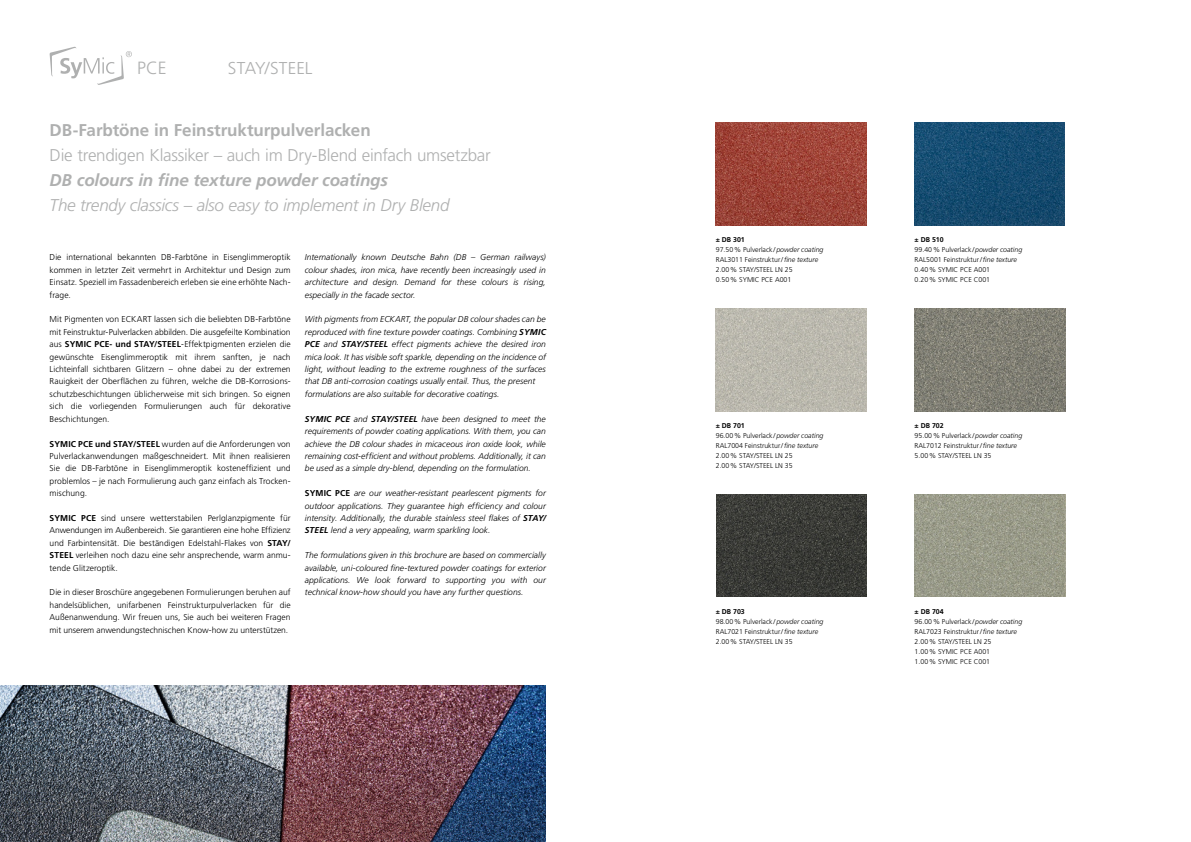
<style>
.page{position:relative;width:1191px;height:842px;background:#fff}
.page>*{position:absolute;margin:0;border:0;box-sizing:border-box;transform-origin:0 0}
.t1{font:300 17.7px "Frutiger LT Std";color:#afb0b0}
.t2{font:300 17.2px "Frutiger LT Std";letter-spacing:-.005em;color:#afb0b0}
.t3{font:300 17px "Frutiger LT Std";letter-spacing:-.02em;color:#afb0b0}
.t4{font:italic 300 17px "Frutiger LT Std";letter-spacing:-.015em;color:#afb0b0}
.t5{font:700 17px "Frutiger LT Std";letter-spacing:-.005em;color:#afb0b0}
.t6{font:italic 700 17px "Frutiger LT Std";letter-spacing:-.01em;color:#afb0b0}
.t7{font:300 8.5px/12.4px "Frutiger LT Std";letter-spacing:.005em;color:#000;text-align:justify}
.t8{font:italic 300 8.5px/12.4px "Frutiger LT Std";letter-spacing:.005em;color:#000;text-align:justify}
.t9{font:300 7px/10px "Frutiger LT Std";color:#000}
.s1{font-weight:700}
.s2{font-weight:700;font-style:normal}
.s3{font-style:italic}
</style>
<div class="page">
<img style="left:0;top:686px;width:546px;height:156px">
<img style="left:914px;top:123px;width:150px;height:102px">
<img style="left:716px;top:123px;width:150px;height:102px">
<img style="left:716px;top:309px;width:150px;height:102px">
<img style="left:716px;top:495px;width:150px;height:102px">
<img style="left:915px;top:495px;width:150px;height:102px">
<img style="left:915px;top:309px;width:150px;height:102px">
<svg style="left:49px;top:47px;width:83px;height:38px"></svg>
<h1 class="t1" style="left:137px;top:58px;width:31px">PCE</h1>
<h2 class="t2" style="left:228px;top:58px;width:86px">STAY/STEEL</h2>
<h3 class="t5" style="left:50px;top:121px;width:322px">DB-Farbtöne in Feinstrukturpulverlacken</h3>
<h3 class="t3" style="left:50px;top:146px;width:442px">Die trendigen Klassiker – auch im Dry-Blend einfach umsetzbar</h3>
<h3 class="t6" style="left:50px;top:170px;width:340px">DB colours in fine texture powder coatings</h3>
<h3 class="t4" style="left:50px;top:195px;width:401px">The trendy classics – also easy to implement in Dry Blend</h3>
<p class="t7" style="left:50px;top:251px;width:242px">Die international bekannten DB-Farbtöne in Eisenglimmeroptik kommen in letzter Zeit vermehrt in Architektur und Design zum Einsatz. Speziell im Fassadenbereich erleben sie eine erhöhte Nach&shy;frage.</p>
<p class="t7" style="left:50px;top:313px;width:242px">Mit Pigmenten von ECKART lassen sich die beliebten DB-Farbtöne mit Feinstruktur-Pulverlacken abbilden. Die ausgefeilte Kombination aus <span class="s1">SYMIC PCE- und STAY/STEEL</span>-Effektpigmenten erzielen die gewünschte Eisenglimmeroptik mit ihrem sanften, je nach Lichteinfall sichtbaren Glitzern – ohne dabei zu der extremen Rauigkeit der Oberflächen zu führen, welche die DB-Korrosions&shy;schutzbeschichtungen üblicherweise mit sich bringen. So eignen sich die vorliegenden Formulierungen auch für dekorative Beschichtungen.</p>
<p class="t7" style="left:50px;top:437px;width:242px"><span class="s1">SYMIC PCE und STAY/STEEL</span> wurden auf die Anforderungen von Pulverlackanwendungen maßgeschneidert. Mit ihnen realisieren Sie die DB-Farbtöne in Eisenglimmeroptik kosteneffizient und problemlos – je nach Formulierung auch ganz einfach als Trocken&shy;mischung.</p>
<p class="t7" style="left:50px;top:512px;width:242px"><span class="s1">SYMIC PCE</span> sind unsere wetterstabilen Perlglanzpigmente für Anwendungen im Außenbereich. Sie garantieren eine hohe Effizienz und Farbintensität. Die beständigen Edelstahl-Flakes von <span class="s1">STAY/ STEEL</span> verleihen noch dazu eine sehr ansprechende, warm anmu&shy;tende Glitzeroptik.</p>
<p class="t7" style="left:50px;top:586px;width:242px">Die in dieser Broschüre angegebenen Formulierungen beruhen auf handelsüblichen, unifarbenen Feinstrukturpulverlacken für die Außenanwendung. Wir freuen uns, Sie auch bei weiteren Fragen mit unserem anwendungstechnischen Know-how zu unterstützen.</p>
<p class="t8" style="left:305px;top:251px;width:242px">Internationally known Deutsche Bahn (DB – German railways) colour shades, iron mica, have recently been increasingly used in architecture and design. Demand for these colours is rising, especially in the facade sector.</p>
<p class="t8" style="left:305px;top:313px;width:242px;text-align:left">With pigments from ECKART, the popular DB colour shades can be reproduced with fine texture powder coatings. Combining <span class="s1">SYMIC PCE</span> and <span class="s1">STAY/STEEL</span> effect pigments achieve the desired iron mica look. It has visible soft sparkle, depending on the incidence of light, without leading to the extreme roughness of the surfaces that DB anti-corrosion coatings usually entail. Thus, the present formulations are also suitable for decorative coatings.</p>
<p class="t8" style="left:305px;top:413px;width:242px"><span class="s1">SYMIC PCE</span> and <span class="s1">STAY/STEEL</span> have been designed to meet the requirements of powder coating applications. With them, you can achieve the DB colour shades in micaceous iron oxide look, while remaining cost-efficient and without problems. Additionally, it can be used as a simple dry-blend, depending on the formulation.</p>
<p class="t8" style="left:305px;top:487px;width:242px"><span class="s2">SYMIC PCE</span> are our weather-resistant pearlescent pigments for outdoor applications. They guarantee high efficiency and colour intensity. Additionally, the durable stainless steel flakes of <span class="s1">STAY/ STEEL</span> lend a very appealing, warm sparkling look.</p>
<p class="t8" style="left:305px;top:549px;width:242px">The formulations given in this brochure are based on commercially available, uni-coloured fine-textured powder coatings for exterior applications. We look forward to supporting you with our technical know-how should you have any further questions.</p>
<p class="t9" style="left:716px;top:234px;width:109px"><span class="s1">± DB 301<br></span>97.50% Pulverlack /<span class="s3">powder coating<br></span>RAL3011 Feinstruktur/<span class="s3">fine texture<br></span>2.00% STAY/STEEL LN 25<br>0.50% SYMIC PCE A001</p>
<p class="t9" style="left:716px;top:420px;width:109px"><span class="s1">± DB 701<br></span>96.00% Pulverlack /<span class="s3">powder coating<br></span>RAL7004 Feinstruktur/<span class="s3">fine texture<br></span>2.00% STAY/STEEL LN 25<br>2.00% STAY/STEEL LN 35</p>
<p class="t9" style="left:716px;top:606px;width:109px"><span class="s1">± DB 703<br></span>98.00% Pulverlack /<span class="s3">powder coating<br></span>RAL7021 Feinstruktur/<span class="s3">fine texture<br></span>2.00% STAY/STEEL LN 35</p>
<p class="t9" style="left:914px;top:234px;width:109px"><span class="s1">± DB 510<br></span>99.40% Pulverlack /<span class="s3">powder coating<br></span>RAL5001 Feinstruktur/<span class="s3">fine texture<br></span>0.40% SYMIC PCE A001<br>0.20% SYMIC PCE C001</p>
<p class="t9" style="left:914px;top:420px;width:109px"><span class="s1">± DB 702<br></span>95.00% Pulverlack /<span class="s3">powder coating<br></span>RAL7012 Feinstruktur/<span class="s3">fine texture<br></span>5.00% STAY/STEEL LN 35</p>
<p class="t9" style="left:914px;top:606px;width:109px"><span class="s1">± DB 704<br></span>96.00% Pulverlack /<span class="s3">powder coating<br></span>RAL7023 Feinstruktur/<span class="s3">fine texture<br></span>2.00% STAY/STEEL LN 25<br>1.00% SYMIC PCE A001<br>1.00% SYMIC PCE C001</p>
</div>
